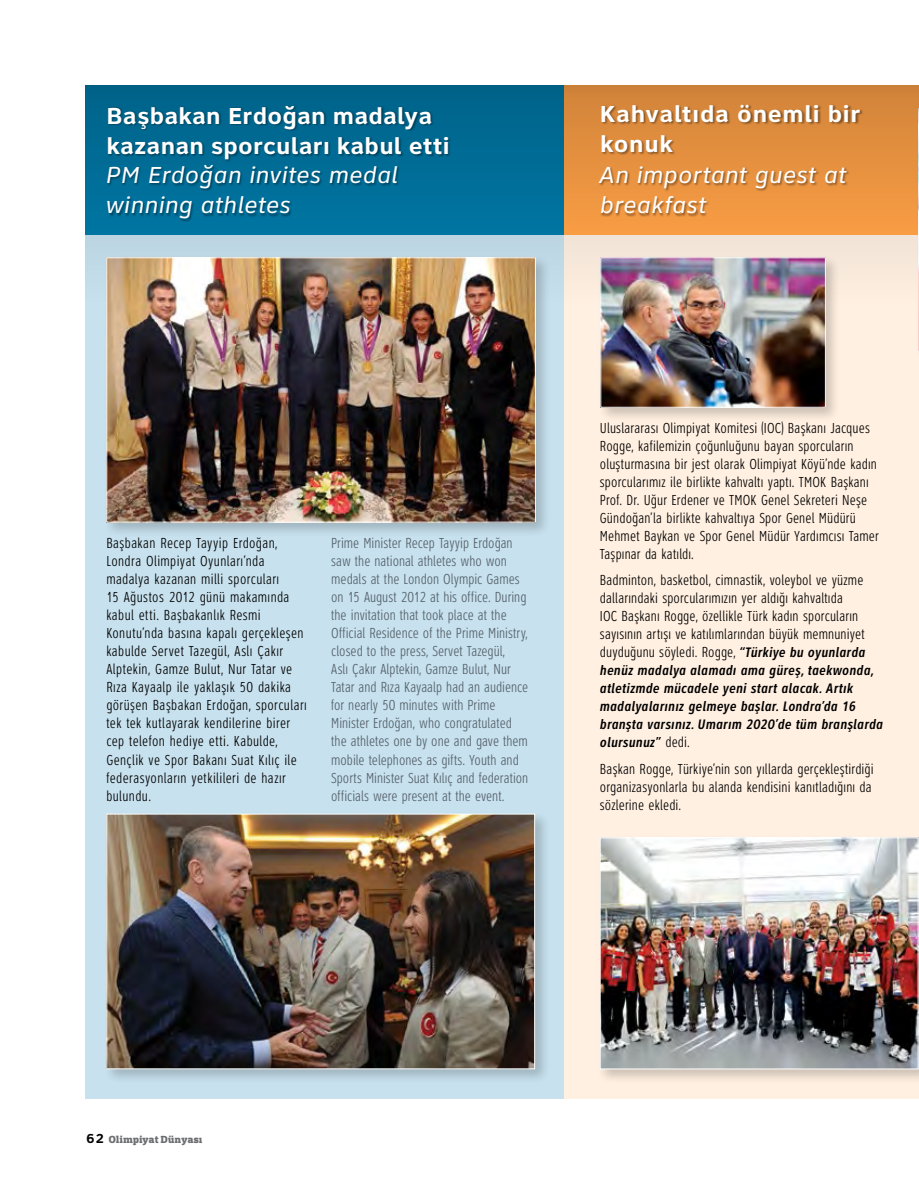
<style>
.page{position:relative;width:919px;height:1187px;background:#fff}
.page>*{position:absolute;margin:0;border:0;box-sizing:border-box;transform-origin:0 0}
.t1{font:700 24px/29.8px "Clearview One";letter-spacing:-.005em;color:#fff}
.t2{font:italic 24px/30.6px "Clearview One";letter-spacing:.02em;color:#fff}
.t3{font:300 15px/18px "Clearview One Compressed";letter-spacing:.015em;color:#000}
.t4{font:300 15px/18px "Clearview One Compressed";color:#6d6e71}
.t5{font:italic 500 14.25px/18px "Clearview One Compressed";letter-spacing:.01em;color:#000}
.t6{font:900 10.5px "Prelo Slab";letter-spacing:.035em;color:#6d6e71}
.s1{font-weight:400;font-style:italic}
.s2{font-weight:700;font-style:normal}
.s3{font-weight:500;font-style:italic;font-size:14.25px}
.s4{font-weight:300;font-style:normal;font-size:15px}
.s5{font-family:"Clearview One";font-weight:700;font-size:13.5px;color:#000}
</style>
<div class="page">
<div style="left:85px;top:85px;width:479px;height:1013px;background:#c7e1ee"></div>
<div style="left:564px;top:86px;width:354px;height:1012px;background:#fff0e1"></div>
<svg style="left:85px;top:235px;width:830px;height:20px"></svg>
<div style="left:85px;top:85px;width:479px;height:148px;background:linear-gradient(to bottom,#006288,#0075a2)"></div>
<div style="left:564px;top:85px;width:354px;height:150px;background:#f99d45"></div>
<div style="left:564px;top:85px;width:354px;height:145px;background:linear-gradient(to bottom,#d08339,#f89c44)"></div>
<div style="left:103px;top:254px;width:447px;height:283px;background:#000;opacity:.2"></div>
<img style="left:108px;top:259px;width:425px;height:261px">
<div style="left:106px;top:257px;width:429px;height:265px;border:1px solid #fff"></div>
<hr style="left:915px;top:105px;width:3px;height:261px;background:#000;opacity:.2">
<svg style="left:918px;top:108px;width:1px;height:243px"></svg>
<div style="left:108px;top:105px;width:343px;height:58px;background:#000;opacity:.4"></div>
<div style="left:107px;top:165px;width:293px;height:57px;background:#000;opacity:.4"></div>
<div style="left:601px;top:104px;width:261px;height:51px;background:#000;opacity:.4"></div>
<div style="left:598px;top:166px;width:251px;height:51px;background:#000;opacity:.4"></div>
<div style="left:597px;top:254px;width:243px;height:168px;background:#000;opacity:.2"></div>
<img style="left:602px;top:259px;width:221px;height:146px">
<div style="left:600px;top:257px;width:225px;height:150px;border:1px solid #fff"></div>
<div style="left:596px;top:834px;width:322px;height:250px;background:#000;opacity:.2"></div>
<img style="left:601px;top:839px;width:315px;height:228px">
<div style="left:599px;top:837px;width:319px;height:232px;border:1px solid #fff"></div>
<div style="left:103px;top:810px;width:447px;height:273px;background:#000;opacity:.2"></div>
<img style="left:108px;top:815px;width:425px;height:252px">
<div style="left:106px;top:813px;width:429px;height:256px;border:1px solid #fff"></div>
<p class="t1" style="left:106px;top:100px;width:345px">Başbakan Erdoğan madalya kazanan sporcuları kabul etti<br><span class="s1">PM Erdoğan invites medal winning athletes</span></p>
<p class="t2" style="left:599px;top:98px;width:263px"><span class="s2">Kahvaltıda önemli bir konuk<br></span>An important guest at breakfast</p>
<p class="t3" style="left:106px;top:534px;width:202px">Başbakan Recep Tayyip Erdoğan, Londra Olimpiyat Oyunları’nda madalya kazanan milli sporcuları<br>15 Ağustos 2012 günü makamında kabul etti. Başbakanlık Resmi Konutu’nda basına kapalı gerçekleşen kabulde Servet Tazegül, Aslı Çakır Alptekin, Gamze Bulut, Nur Tatar ve Rıza Kayaalp ile yaklaşık 50 dakika görüşen Başbakan Erdoğan, sporcuları tek tek kutlayarak kendilerine birer cep telefon hediye etti. Kabulde, Gençlik ve Spor Bakanı Suat Kılıç ile federasyonların yetkilileri de hazır bulundu.</p>
<p class="t4" style="left:331px;top:534px;width:199px">Prime Minister Recep Tayyip Erdoğan saw the national athletes who won medals at the London Olympic Games on 15 August 2012 at his office. During the invitation that took place at the Official Residence of the Prime Ministry, closed to the press, Servet Tazegül,<br>Aslı Çakır Alptekin, Gamze Bulut, Nur Tatar and Rıza Kayaalp had an audience for nearly 50 minutes with Prime Minister Erdoğan, who congratulated the athletes one by one and gave them mobile telephones as gifts. Youth and Sports Minister Suat Kılıç and federation officials were present at the event.</p>
<p class="t3" style="left:600px;top:419px;width:280px">Uluslararası Olimpiyat Komitesi (IOC) Başkanı Jacques Rogge, kafilemizin çoğunluğunu bayan sporcuların oluşturmasına bir jest olarak Olimpiyat Köyü’nde kadın sporcularımız ile birlikte kahvaltı yaptı. TMOK Başkanı Prof. Dr. Uğur Erdener ve TMOK Genel Sekreteri Neşe Gündoğan’la birlikte kahvaltıya Spor Genel Müdürü Mehmet Baykan ve Spor Genel Müdür Yardımcısı Tamer Taşpınar da katıldı.</p>
<p class="t3" style="left:600px;top:571px;width:267px">Badminton, basketbol, cimnastik, voleybol ve yüzme dallarındaki sporcularımızın yer aldığı kahvaltıda<br>IOC Başkanı Rogge, özellikle Türk kadın sporcuların sayısının artışı ve katılımlarından büyük memnuniyet duyduğunu söyledi. Rogge, <span class="s3">“Türkiye bu oyunlarda</span></p>
<p class="t5" style="left:600px;top:661px;width:285px">henüz madalya alamadı ama güreş, taekwonda, atletizmde mücadele yeni start alacak. Artık madalyalarınız gelmeye başlar. Londra’da 16 branşta varsınız. Umarım 2020’de tüm branşlarda olursunuz” <span class="s4">dedi.</span></p>
<p class="t3" style="left:600px;top:760px;width:275px">Başkan Rogge, Türkiye’nin son yıllarda gerçekleştirdiği organizasyonlarla bu alanda kendisini kanıtladığını da sözlerine ekledi.</p>
<p class="t6" style="left:86px;top:1133px;width:118px"><span class="s5">62</span> Olimpiyat Dünyası</p>
</div>
